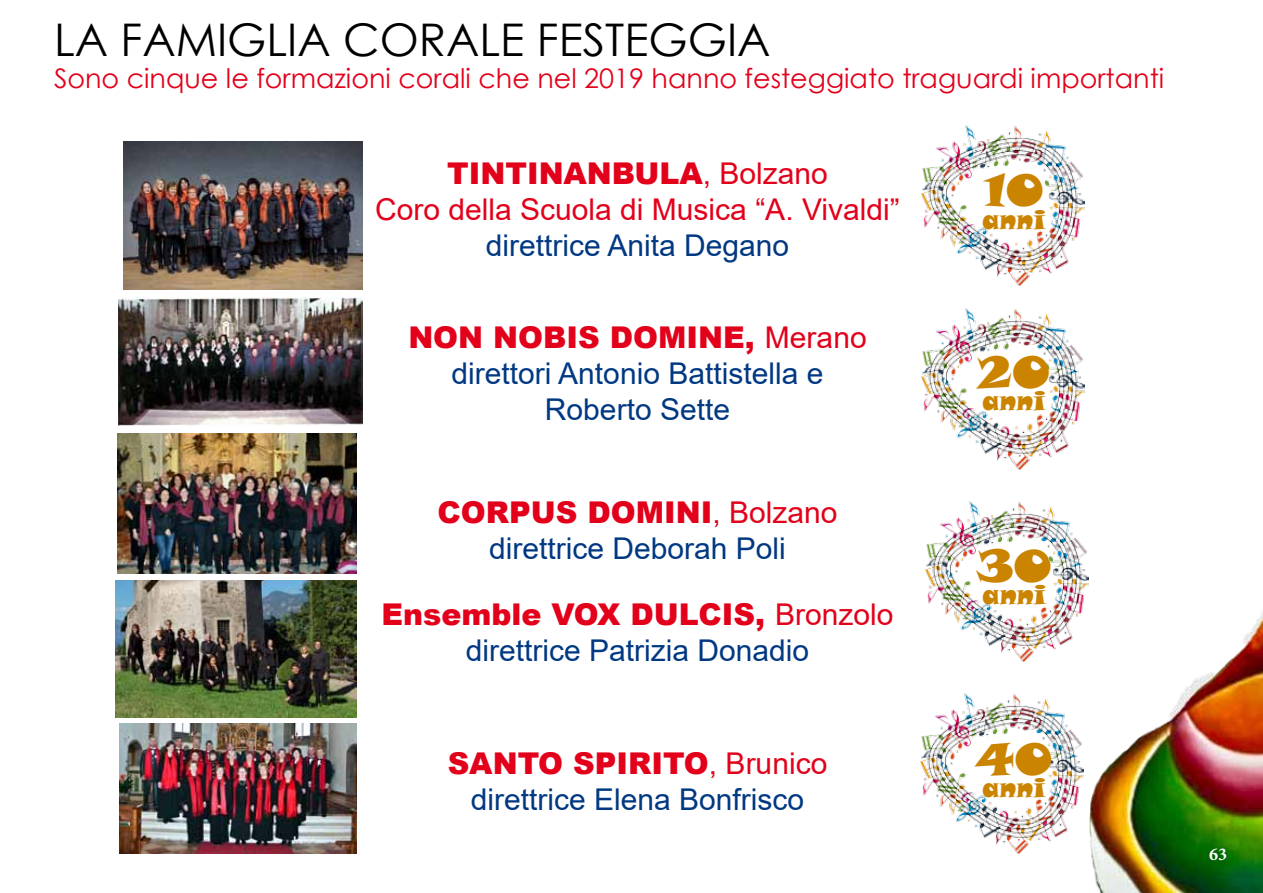
<style>
.page{position:relative;width:1263px;height:893px;background:#fff}
.page>*{position:absolute;margin:0;border:0;box-sizing:border-box;transform-origin:0 0}
.t1{font:45.45px "Snap ITC";color:#cb8400}
.t2{font:45px "Century Gothic";color:#000}
.t3{font:45px "Snap ITC";color:#cb8400}
.t4{font:30px/36px "Arial";color:#003882;text-align:center}
.t5{font:30px/36px "Arial";color:#e2001a;text-align:center}
.t6{font:27.3px "Snap ITC";color:#cb8400}
.t7{font:27px "Century Gothic";color:#e2001a}
.t8{font:27px "Snap ITC";color:#cb8400}
.t9{font:700 18px "Minion Pro";color:#fff}
.s1{font-weight:900}
.s2{font-weight:900;color:#e2001a}
.s3{color:#e2001a}
</style>
<div class="page">
<img style="left:1089px;top:611px;width:174px;height:282px">
<img style="left:922px;top:125px;width:163px;height:161px">
<img style="left:922px;top:309px;width:163px;height:160px">
<img style="left:921px;top:693px;width:163px;height:160px">
<img style="left:926px;top:502px;width:163px;height:160px">
<img style="left:124px;top:142px;width:238px;height:148px">
<img style="left:118px;top:298px;width:244px;height:128px">
<img style="left:117px;top:434px;width:239px;height:140px">
<img style="left:119px;top:724px;width:237px;height:129px">
<img style="left:116px;top:580px;width:240px;height:138px">
<h2 class="t2" style="left:54px;top:8px;width:718px">LA FAMIGLIA CORALE FESTEGGIA</h2>
<p class="t7" style="left:54px;top:59px;width:1112px">Sono cinque le formazioni corali che nel 2019 hanno festeggiato traguardi importanti</p>
<p class="t5" style="left:375px;top:155px;width:526px"><span class="s1">TINTINANBULA</span>, Bolzano<br>Coro della Scuola di Musica “A. Vivaldi”</p>
<p class="t4" style="left:486px;top:227px;width:305px">direttrice Anita Degano</p>
<p class="t4" style="left:408px;top:320px;width:460px"><span class="s2">NON NOBIS DOMINE,</span> <span class="s3">Merano </span>direttori Antonio Battistella e<br>Roberto Sette</p>
<p class="t4" style="left:437px;top:494px;width:402px"><span class="s2">CORPUS DOMINI</span><span class="s3">, Bolzano </span>direttrice Deborah Poli</p>
<p class="t4" style="left:381px;top:596px;width:513px"><span class="s2">Ensemble VOX DULCIS,</span> <span class="s3">Bronzolo </span>direttrice Patrizia Donadio</p>
<h2 class="t3" style="left:984px;top:161px;width:61px">10</h2>
<p class="t8" style="left:982px;top:201px;width:65px">anni</p>
<h2 class="t3" style="left:978px;top:342px;width:73px">20</h2>
<p class="t8" style="left:982px;top:383px;width:65px">anni</p>
<h1 class="t1" style="left:977px;top:535px;width:76px">30</h1>
<p class="t6" style="left:982px;top:577px;width:65px">anni</p>
<p class="t4" style="left:448px;top:745px;width:381px"><span class="s2">SANTO SPIRITO</span><span class="s3">, Brunico </span>direttrice Elena Bonfrisco</p>
<h2 class="t3" style="left:975px;top:729px;width:78px">40</h2>
<p class="t8" style="left:982px;top:770px;width:65px">anni</p>
<p class="t9" style="left:1209px;top:842px;width:19px">63</p>
</div>
